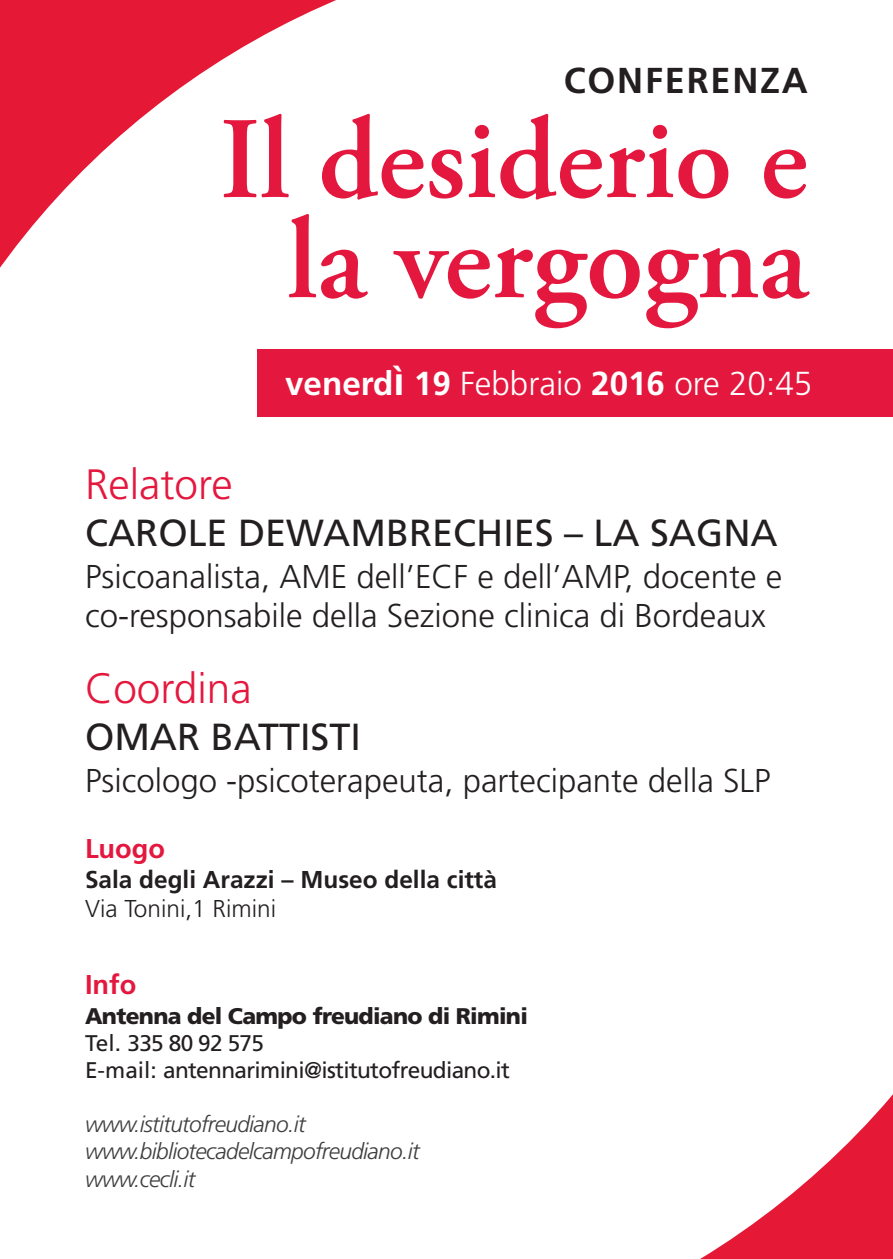
<style>
.page{position:relative;width:893px;height:1259px;background:#fff}
.page>*{position:absolute;margin:0;border:0;box-sizing:border-box;transform-origin:0 0}
.t1{font:600 116.1px/100.2px "Adobe Garamond Pro";color:#e4183e;text-align:center}
.t2{font:300 42.3px "Frutiger LT Std";color:#e4183e}
.t3{font:37.8px "Frutiger LT Std";color:#231f20}
.t4{font:700 36px "Frutiger LT Std";letter-spacing:.05em;color:#231f20}
.t5{font:300 33.3px "Frutiger LT Std";color:#fff}
.t6{font:300 33px/39.6px "Frutiger LT Std";color:#231f20}
.t7{font:700 27.3px "Frutiger LT Std";color:#e4183e}
.t8{font:700 24.3px "Frutiger LT Std";color:#231f20}
.t9{font:300 24.3px "Frutiger LT Std";color:#231f20}
.t10{font:italic 300 22.5px/27.3px "Frutiger LT Std";letter-spacing:-.03em;color:#3e3e3f}
.t11{font:22.5px/27.3px "Frutiger LT Std";letter-spacing:-.03em;color:#231f20}
.t12{font:900 22.5px "Frutiger LT Std";letter-spacing:-.03em;color:#231f20}
.s1{font-weight:700}
.s2{font-weight:700;font-size:40.2px}
</style>
<div class="page">
<svg style="left:0;top:0;width:336px;height:268px"></svg>
<svg style="left:700px;top:1094px;width:193px;height:165px"></svg>
<div style="left:257px;top:349px;width:636px;height:67px;background:#e4183e"></div>
<p class="t4" style="left:564px;top:66px;width:246px">CONFERENZA</p>
<h1 class="t1" style="left:220px;top:120px;width:590px">Il desiderio e la vergogna</h1>
<p class="t5" style="left:285px;top:370px;width:529px"><span class="s1">venerd</span><span class="s2">ì</span> <span class="s1">19</span> Febbraio <span class="s1">2016</span> ore 20:45</p>
<p class="t2" style="left:85px;top:467px;width:149px">Relatore</p>
<p class="t3" style="left:85px;top:517px;width:694px">CAROLE DEWAMBRECHIES – LA SAGNA</p>
<p class="t6" style="left:85px;top:559px;width:699px">Psicoanalista, AME dell’ECF e dell’AMP, docente e co-responsabile della Sezione clinica di Bordeaux</p>
<p class="t2" style="left:85px;top:671px;width:168px">Coordina</p>
<p class="t3" style="left:85px;top:722px;width:277px">OMAR BATTISTI</p>
<p class="t6" style="left:85px;top:763px;width:687px">Psicologo -psicoterapeuta, partecipante della SLP</p>
<p class="t7" style="left:85px;top:837px;width:82px">Luogo</p>
<p class="t8" style="left:85px;top:870px;width:413px">Sala degli Arazzi – Museo della città</p>
<p class="t9" style="left:85px;top:899px;width:193px">Via Tonini,1 Rimini</p>
<p class="t7" style="left:85px;top:974px;width:53px">Info</p>
<p class="t12" style="left:85px;top:1006px;width:444px">Antenna del Campo freudiano di Rimini</p>
<p class="t11" style="left:85px;top:1031px;width:426px">Tel. 335 80 92 575<br>E-mail: antennarimini@istitutofreudiano.it</p>
<p class="t10" style="left:85px;top:1112px;width:336px">www.istitutofreudiano.it www.bibliotecadelcampofreudiano.it www.cecli.it</p>
</div>
